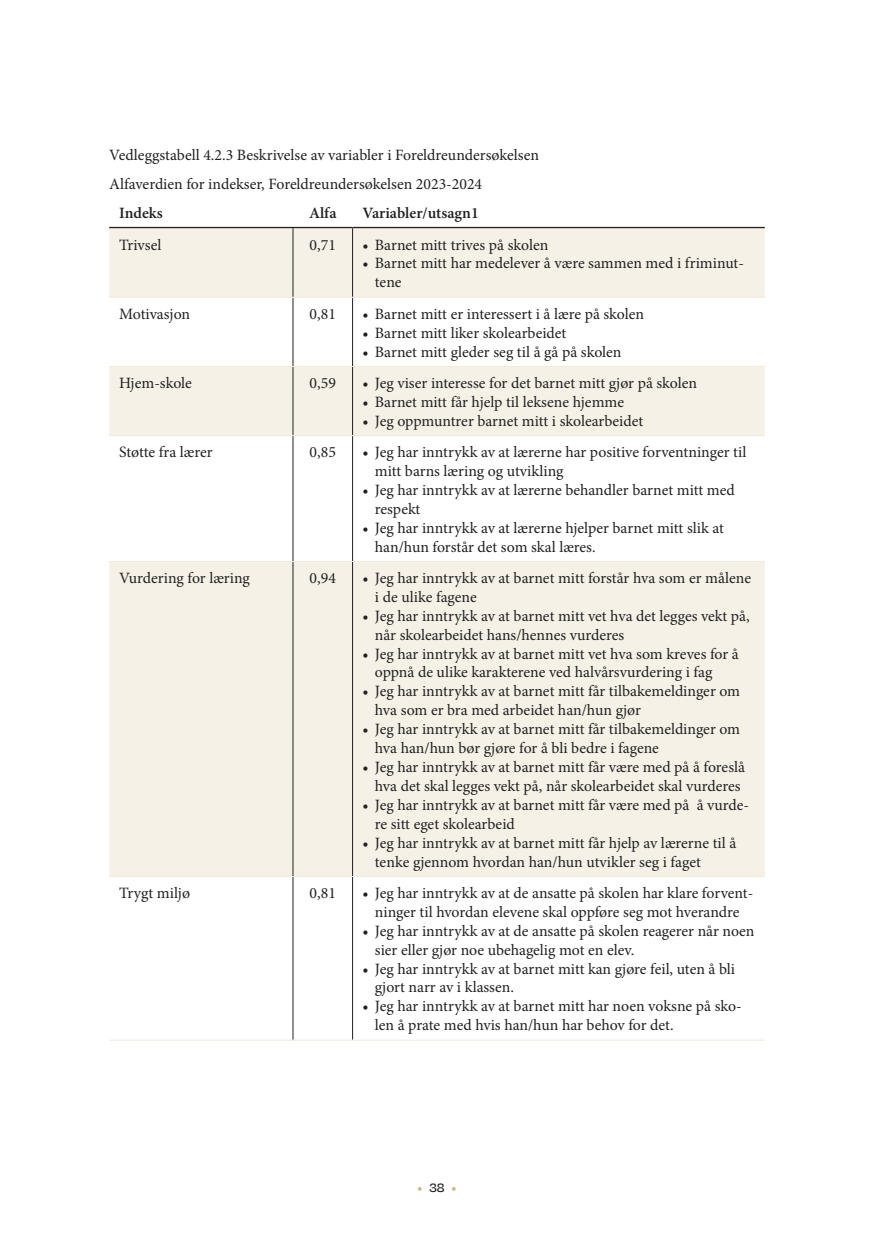
<style>
.page{position:relative;width:874px;height:1241px;background:#fff}
.page>*{position:absolute;margin:0;border:0;box-sizing:border-box;transform-origin:0 0}
.TD_punkt{font:15.75px/18.9px "Minion Pro";color:#231f20}
.TD{font:15.75px "Minion Pro";color:#231f20}
.Figurtekst{font:15.75px "Minion Pro";color:#231f20}
.TD_C{font:15.75px "Minion Pro";color:#231f20}
.TH{font:600 15.75px "Minion Pro";color:#231f20}
.TH_C{font:600 15.75px "Minion Pro";color:#231f20}
.t1{font:700 14px "Minion Pro";color:#cfb887}
.s1{font-family:"Degular";font-weight:500;color:#231f20}
</style>
<div class="page">
<svg style="left:109px;top:228px;width:655px;height:647px;fill:#f5f1e7"></svg>
<hr style="left:109px;top:227px;width:184px;height:1px;background:#231f20">
<hr style="left:293px;top:227px;width:59px;height:1px;background:#231f20">
<hr style="left:352px;top:227px;width:412px;height:1px;background:#231f20">
<hr style="left:292px;top:228px;width:1px;height:69px;background:#231f20">
<hr style="left:352px;top:228px;width:1px;height:69px;background:#231f20">
<hr style="left:292px;top:298px;width:1px;height:68px;background:#231f20">
<hr style="left:352px;top:298px;width:1px;height:68px;background:#231f20">
<hr style="left:292px;top:367px;width:1px;height:68px;background:#231f20">
<hr style="left:352px;top:367px;width:1px;height:68px;background:#231f20">
<hr style="left:292px;top:436px;width:1px;height:125px;background:#231f20">
<hr style="left:352px;top:436px;width:1px;height:125px;background:#231f20">
<hr style="left:292px;top:562px;width:1px;height:313px;background:#231f20">
<hr style="left:352px;top:562px;width:1px;height:313px;background:#231f20">
<hr style="left:292px;top:876px;width:1px;height:163px;background:#231f20">
<hr style="left:352px;top:876px;width:1px;height:163px;background:#231f20">
<hr style="left:109px;top:297px;width:184px;height:1px;background:#f1eadb">
<hr style="left:293px;top:297px;width:59px;height:1px;background:#f1eadb">
<hr style="left:352px;top:297px;width:412px;height:1px;background:#f1eadb">
<hr style="left:109px;top:366px;width:184px;height:1px;background:#f1eadb">
<hr style="left:293px;top:366px;width:59px;height:1px;background:#f1eadb">
<hr style="left:352px;top:366px;width:412px;height:1px;background:#f1eadb">
<hr style="left:109px;top:435px;width:184px;height:1px;background:#f1eadb">
<hr style="left:293px;top:435px;width:59px;height:1px;background:#f1eadb">
<hr style="left:352px;top:435px;width:412px;height:1px;background:#f1eadb">
<hr style="left:109px;top:561px;width:184px;height:1px;background:#f1eadb">
<hr style="left:293px;top:561px;width:59px;height:1px;background:#f1eadb">
<hr style="left:352px;top:561px;width:412px;height:1px;background:#f1eadb">
<hr style="left:109px;top:875px;width:184px;height:1px;background:#f1eadb">
<hr style="left:293px;top:875px;width:59px;height:1px;background:#f1eadb">
<hr style="left:352px;top:875px;width:412px;height:1px;background:#f1eadb">
<hr style="left:109px;top:1039px;width:184px;height:1px;background:#f1eadb">
<hr style="left:293px;top:1039px;width:59px;height:1px;background:#f1eadb">
<hr style="left:352px;top:1039px;width:412px;height:1px;background:#f1eadb">
<p class="Figurtekst" style="left:109px;top:145px;width:431px">Vedleggstabell 4.2.3 Beskrivelse av variabler i Foreldreundersøkelsen</p>
<p class="TD" style="left:109px;top:174px;width:374px">Alfaverdien for indekser, Foreldreundersøkelsen 2023-2024</p>
<p class="TH" style="left:119px;top:202px;width:45px">Indeks</p>
<p class="TH_C" style="left:309px;top:202px;width:29px">Alfa</p>
<p class="TH" style="left:362px;top:202px;width:118px">Variabler/utsagn1</p>
<p class="TD" style="left:119px;top:234px;width:44px">Trivsel</p>
<p class="TD_C" style="left:309px;top:234px;width:28px">0,71</p>
<p class="TD_punkt" style="left:362px;top:235px;width:187px">• Barnet mitt trives på skolen</p>
<p class="TD_punkt" style="left:375px;top:254px;width:370px;text-indent:-12px">• Barnet mitt har medelever å være sammen med i friminut&shy;tene</p>
<p class="TD" style="left:119px;top:303px;width:72px">Motivasjon</p>
<p class="TD_C" style="left:309px;top:303px;width:28px">0,81</p>
<p class="TD_punkt" style="left:362px;top:304px;width:283px">• Barnet mitt er interessert i å lære på skolen</p>
<p class="TD_punkt" style="left:362px;top:323px;width:205px">• Barnet mitt liker skolearbeidet</p>
<p class="TD_punkt" style="left:362px;top:342px;width:260px">• Barnet mitt gleder seg til å gå på skolen</p>
<p class="TD" style="left:119px;top:372px;width:74px">Hjem-skole</p>
<p class="TD_C" style="left:309px;top:372px;width:28px">0,59</p>
<p class="TD_punkt" style="left:362px;top:373px;width:336px">• Jeg viser interesse for det barnet mitt gjør på skolen</p>
<p class="TD_punkt" style="left:362px;top:392px;width:263px">• Barnet mitt får hjelp til leksene hjemme</p>
<p class="TD_punkt" style="left:362px;top:411px;width:282px">• Jeg oppmuntrer barnet mitt i skolearbeidet</p>
<p class="TD" style="left:119px;top:441px;width:95px">Støtte fra lærer</p>
<p class="TD_C" style="left:309px;top:441px;width:28px">0,85</p>
<p class="TD_punkt" style="left:375px;top:442px;width:373px;text-indent:-12px">• Jeg har inntrykk av at lærerne har positive forventninger til mitt barns læring og utvikling</p>
<p class="TD_punkt" style="left:375px;top:480px;width:361px;text-indent:-12px">• Jeg har inntrykk av at lærerne behandler barnet mitt med respekt</p>
<p class="TD_punkt" style="left:375px;top:518px;width:350px;text-indent:-12px">• Jeg har inntrykk av at lærerne hjelper barnet mitt slik at han/hun forstår det som skal læres.</p>
<p class="TD" style="left:119px;top:567px;width:132px">Vurdering for læring</p>
<p class="TD_C" style="left:309px;top:567px;width:28px">0,94</p>
<p class="TD_punkt" style="left:375px;top:568px;width:377px;text-indent:-12px">• Jeg har inntrykk av at barnet mitt forstår hva som er målene i de ulike fagene</p>
<p class="TD_punkt" style="left:375px;top:606px;width:376px;text-indent:-12px">• Jeg har inntrykk av at barnet mitt vet hva det legges vekt på, når skolearbeidet hans/hennes vurderes</p>
<p class="TD_punkt" style="left:375px;top:644px;width:365px;text-indent:-12px">• Jeg har inntrykk av at barnet mitt vet hva som kreves for å oppnå de ulike karakterene ved halvårsvurdering i fag</p>
<p class="TD_punkt" style="left:375px;top:681px;width:366px;text-indent:-12px">• Jeg har inntrykk av at barnet mitt får tilbakemeldinger om hva som er bra med arbeidet han/hun gjør</p>
<p class="TD_punkt" style="left:375px;top:719px;width:366px;text-indent:-12px">• Jeg har inntrykk av at barnet mitt får tilbakemeldinger om hva han/hun bør gjøre for å bli bedre i fagene</p>
<p class="TD_punkt" style="left:362px;top:757px;width:384px;text-align:center">• Jeg har inntrykk av at barnet mitt får være med på å foreslå hva det skal legges vekt på, når skolearbeidet skal vurderes</p>
<p class="TD_punkt" style="left:375px;top:795px;width:375px;text-indent:-12px">• Jeg har inntrykk av at barnet mitt får være med på å vurde&shy;re sitt eget skolearbeid</p>
<p class="TD_punkt" style="left:375px;top:833px;width:363px;text-indent:-12px">• Jeg har inntrykk av at barnet mitt får hjelp av lærerne til å tenke gjennom hvordan han/hun utvikler seg i faget</p>
<p class="TD" style="left:119px;top:882px;width:72px">Trygt miljø</p>
<p class="TD_C" style="left:309px;top:882px;width:28px">0,81</p>
<p class="TD_punkt" style="left:362px;top:883px;width:392px;text-align:center">• Jeg har inntrykk av at de ansatte på skolen har klare forvent&shy;ninger til hvordan elevene skal oppføre seg mot hverandre</p>
<p class="TD_punkt" style="left:375px;top:921px;width:381px;text-indent:-12px">• Jeg har inntrykk av at de ansatte på skolen reagerer når noen sier eller gjør noe ubehagelig mot en elev.</p>
<p class="TD_punkt" style="left:375px;top:958px;width:361px;text-indent:-12px">• Jeg har inntrykk av at barnet mitt kan gjøre feil, uten å bli gjort narr av i klassen.</p>
<p class="TD_punkt" style="left:375px;top:996px;width:368px;text-indent:-12px">• Jeg har inntrykk av at barnet mitt har noen voksne på sko&shy;len å prate med hvis han/hun har behov for det.</p>
<p class="t1" style="left:417px;top:1176px;width:41px">• <span class="s1">38</span> •</p>
</div>
